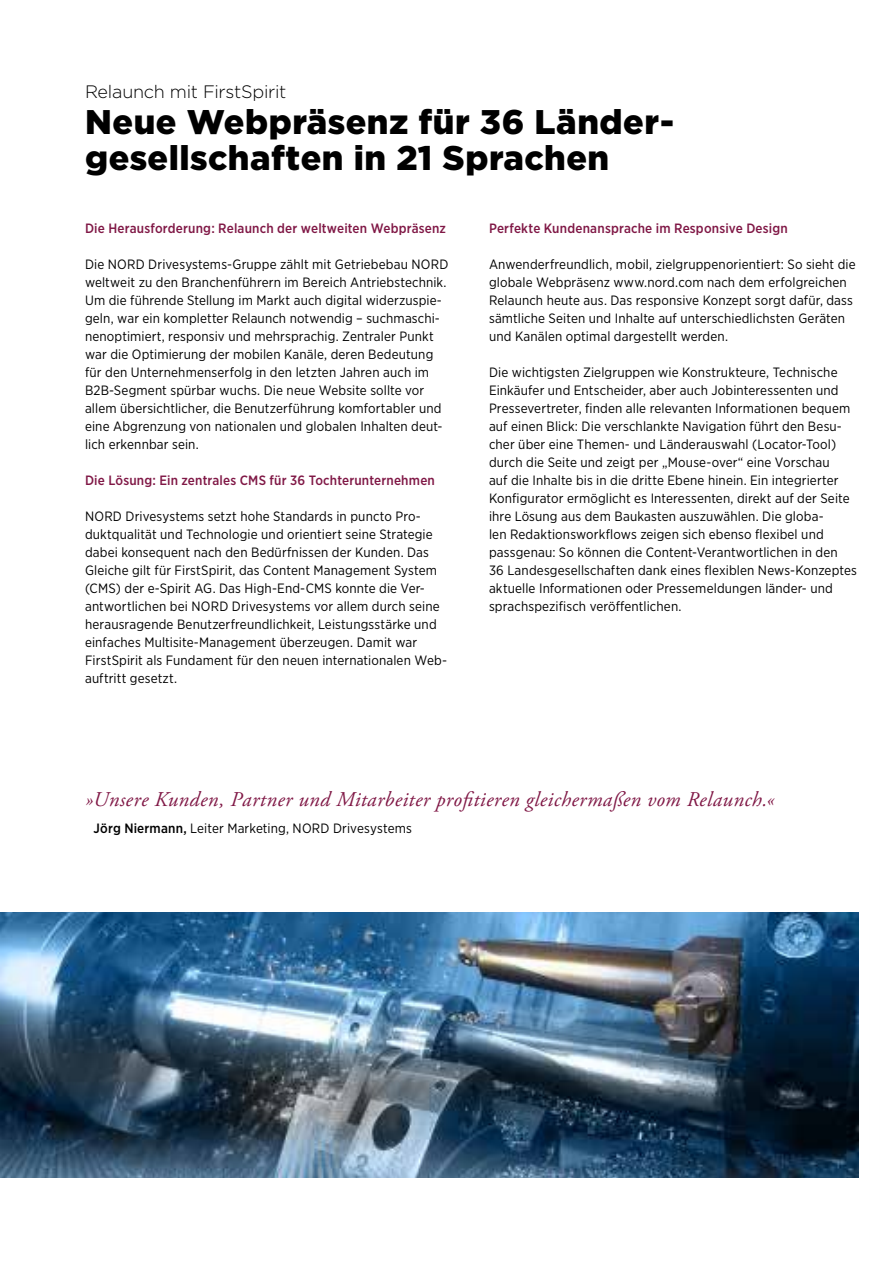
<style>
.page{position:relative;width:893px;height:1263px;background:#fff}
.page>*{position:absolute;margin:0;border:0;box-sizing:border-box;transform-origin:0 0}
.t1{font:900 34.2px/36px "Gotham";letter-spacing:.015em;color:#000}
.t2{font:italic 21px "Adobe Garamond Pro";letter-spacing:.02em;color:#801846}
.t3{font:300 18px "Gotham";letter-spacing:-.015em;color:#000}
.t4{font:13.5px/18px "Gotham Narrow";letter-spacing:.01em;color:#000}
.t5{font:500 13.5px "Gotham Narrow";letter-spacing:.015em;color:#801846}
.s1{font-weight:500}
</style>
<div class="page">
<img style="left:0;top:912px;width:859px;height:266px">
<h3 class="t3" style="left:85px;top:82px;width:203px">Relaunch mit FirstSpirit</h3>
<h1 class="t1" style="left:85px;top:103px;width:590px">Neue Webpräsenz für 36 Länder&shy;gesellschaften in 21 Sprachen</h1>
<p class="t5" style="left:85px;top:220px;width:362px">Die Herausforderung: Relaunch der weltweiten Webpräsenz</p>
<p class="t4" style="left:85px;top:255px;width:365px">Die NORD Drivesystems-Gruppe zählt mit Getriebebau NORD weltweit zu den Branchenführern im Bereich Antriebstechnik.<br>Um die führende Stellung im Markt auch digital widerzuspie&shy;geln, war ein kompletter Relaunch notwendig – suchmaschi&shy;nenoptimiert, responsiv und mehrsprachig. Zentraler Punkt war die Optimierung der mobilen Kanäle, deren Bedeutung für den Unternehmenserfolg in den letzten Jahren auch im B2B-Segment spürbar wuchs. Die neue Website sollte vor allem übersichtlicher, die Benutzerführung komfortabler und eine Abgrenzung von nationalen und globalen Inhalten deut&shy;lich erkennbar sein.</p>
<p class="t5" style="left:85px;top:472px;width:351px">Die Lösung: Ein zentrales CMS für 36 Tochterunternehmen</p>
<p class="t4" style="left:85px;top:507px;width:363px">NORD Drivesystems setzt hohe Standards in puncto Pro&shy;duktqualität und Technologie und orientiert seine Strategie dabei konsequent nach den Bedürfnissen der Kunden. Das Gleiche gilt für FirstSpirit, das Content Management System (CMS) der e-Spirit AG. Das High-End-CMS konnte die Ver&shy;antwortlichen bei NORD Drivesystems vor allem durch seine herausragende Benutzerfreundlichkeit, Leistungsstärke und einfaches Multisite-Management überzeugen. Damit war FirstSpirit als Fundament für den neuen internationalen Web&shy;auftritt gesetzt.</p>
<p class="t5" style="left:489px;top:220px;width:300px">Perfekte Kundenansprache im Responsive Design</p>
<p class="t4" style="left:489px;top:255px;width:368px">Anwenderfreundlich, mobil, zielgruppenorientiert: So sieht die globale Webpräsenz www.nord.com nach dem erfolgreichen Relaunch heute aus. Das responsive Konzept sorgt dafür, dass sämtliche Seiten und Inhalte auf unterschiedlichsten Geräten und Kanälen optimal dargestellt werden.</p>
<p class="t4" style="left:489px;top:363px;width:369px">Die wichtigsten Zielgruppen wie Konstrukteure, Technische Einkäufer und Entscheider, aber auch Jobinteressenten und Pressevertreter, finden alle relevanten Informationen bequem auf einen Blick: Die verschlankte Navigation führt den Besu&shy;cher über eine Themen- und Länderauswahl (Locator‑Tool) durch die Seite und zeigt per „Mouse-over“ eine Vorschau<br>auf die Inhalte bis in die dritte Ebene hinein. Ein integrierter Konfigurator ermöglicht es Interessenten, direkt auf der Seite ihre Lösung aus dem Baukasten auszuwählen. Die globa-<br>len Redaktionsworkflows zeigen sich ebenso flexibel und passgenau: So können die Content-Verantwortlichen in den<br>36 Landesgesellschaften dank eines flexiblen News-Konzeptes aktuelle Informationen oder Pressemeldungen länder- und sprachspezifisch veröffentlichen.</p>
<h2 class="t2" style="left:85px;top:787px;width:691px">»Unsere Kunden, Partner und Mitarbeiter profitieren gleichermaßen vom Relaunch.«</h2>
<p class="t4" style="left:94px;top:818px;width:320px"><span class="s1">Jörg Niermann,</span> Leiter Marketing, NORD Drivesystems</p>
</div>
